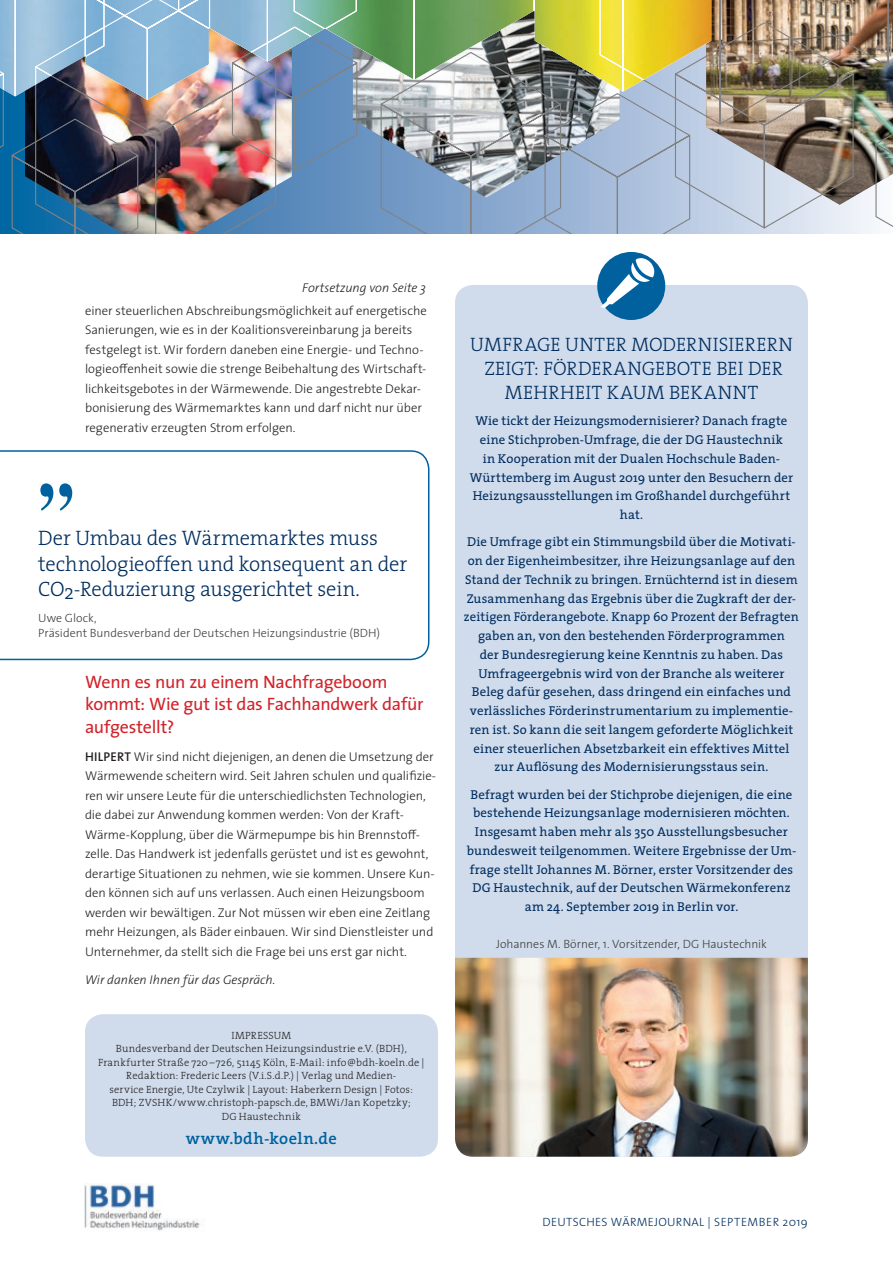
<style>
.page{position:relative;width:893px;height:1263px;background:#fff}
.page>*{position:absolute;margin:0;border:0;box-sizing:border-box;transform-origin:0 0}
.t1{font:300 21px/25.5px "The Serif";letter-spacing:-.01em;color:#002d5e}
.t2{font:300 19.5px/24px "The Serif";letter-spacing:.18em;color:#002d5e}
.t3{font:300 19.5px "The Serif";letter-spacing:.135em;color:#002d5e}
.t4{font:18px/22.5px "The Sans";letter-spacing:-.015em;color:#d1232a}
.t5{font:600 16.5px "The Serif";letter-spacing:.025em;color:#00619e}
.t6{font:12.9px/18.8px "The Serif";letter-spacing:.005em;color:#002d5e;text-align:center}
.t7{font:300 12.75px/19.5px "The Sans";letter-spacing:-.005em;color:#231f20}
.t8{font:italic 300 12.75px "The Sans";letter-spacing:-.005em;color:#231f20}
.t9{font:300 12px/15px "The Sans";color:#3e3e3f}
.t10{font:300 12px "The Sans";letter-spacing:.025em;color:#002d5e}
.t11{font:300 10.5px "The Serif";letter-spacing:.015em;color:#231f20}
.s1{font-weight:600}
</style>
<div class="page">
<div style="left:455px;top:285px;width:353px;height:872px;background:#d0dcec;border-radius:18px"></div>
<img style="left:455px;top:958px;width:353px;height:199px">
<img style="left:85px;top:1184px;width:115px;height:47px">
<img style="left:34px;top:183px;width:672px;height:51px">
<img style="left:0;top:100px;width:706px;height:83px">
<img style="left:706px;top:100px;width:187px;height:134px">
<img style="left:711px;top:0;width:182px;height:100px">
<img style="left:0;top:0;width:711px;height:100px">
<div style="left:85px;top:1014px;width:353px;height:143px;background:#d0dcec;border-radius:18px"></div>
<div style="left:597px;top:252px;width:68px;height:68px;background:#00619e;border-radius:50%"></div>
<svg style="left:601px;top:258px;width:53px;height:50px"></svg>
<svg style="left:0;top:450px;width:429px;height:210px"></svg>
<p class="t8" style="left:302px;top:277px;width:125px">Fortsetzung von Seite 3</p>
<p class="t7" style="left:85px;top:300px;width:343px">einer steuerlichen Abschreibungsmöglichkeit auf energetische Sanierungen, wie es in der Koalitionsvereinbarung ja bereits festgelegt ist. Wir fordern daneben eine Energie- und Techno&shy;logieoffenheit sowie die strenge Beibehaltung des Wirtschaft&shy;lichkeitsgebotes in der Wärmewende. Die angestrebte Dekar&shy;bonisierung des Wärmemarktes kann und darf nicht nur über regenerativ erzeugten Strom erfolgen.</p>
<h1 class="t1" style="left:38px;top:524px;width:370px">Der Umbau des Wärmemarktes muss technologieoffen und konsequent an der<br>CO2-Reduzierung ausgerichtet sein.</h1>
<p class="t9" style="left:38px;top:610px;width:343px">Uwe Glock,<br>Präsident Bundesverband der Deutschen Heizungsindustrie (BDH)</p>
<h3 class="t4" style="left:85px;top:670px;width:340px">Wenn es nun zu einem Nachfrageboom kommt: Wie gut ist das Fachhandwerk dafür aufgestellt?</h3>
<p class="t7" style="left:85px;top:746px;width:353px"><span class="s1">Hilpert</span> Wir sind nicht diejenigen, an denen die Umsetzung der Wärmewende scheitern wird. Seit Jahren schulen und qualifizie&shy;ren wir unsere Leute für die unterschiedlichsten Technologien, die dabei zur Anwendung kommen werden: Von der Kraft-Wärme-Kopplung, über die Wärmepumpe bis hin Brennstoff&shy;zelle. Das Handwerk ist jedenfalls gerüstet und ist es gewohnt, derartige Situationen zu nehmen, wie sie kommen. Unsere Kun&shy;den können sich auf uns verlassen. Auch einen Heizungsboom werden wir bewältigen. Zur Not müssen wir eben eine Zeitlang mehr Heizungen, als Bäder einbauen. Wir sind Dienstleister und Unternehmer, da stellt sich die Frage bei uns erst gar nicht.</p>
<p class="t8" style="left:85px;top:969px;width:192px">Wir danken Ihnen für das Gespräch.</p>
<p class="t11" style="left:231px;top:1026px;width:34px">Impressum</p>
<p class="t11" style="left:116px;top:1040px;width:293px">Bundesverband der Deutschen Heizungsindustrie e.V. (BDH),</p>
<p class="t11" style="left:98px;top:1053px;width:328px">Frankfurter Straße 720–726, 51145 Köln, E-Mail: info@bdh-koeln.de |</p>
<p class="t11" style="left:126px;top:1067px;width:271px">Redaktion: Frederic Leers (V.i.S.d.P.) | Verlag und Medien-</p>
<p class="t11" style="left:110px;top:1080px;width:305px">service Energie, Ute Czylwik | Layout: Haberkern Design | Fotos:</p>
<p class="t11" style="left:112px;top:1094px;width:300px">BDH; ZVSHK/www.christoph-papsch.de, BMWi/Jan Kopetzky;</p>
<p class="t11" style="left:222px;top:1107px;width:81px">DG Haustechnik</p>
<p class="t5" style="left:186px;top:1124px;width:152px">www.bdh-koeln.de</p>
<h2 class="t3" style="left:470px;top:329px;width:252px">Umfrage unter Modernisie</h2>
<h2 class="t3" style="left:745px;top:329px;width:49px">rern</h2>
<h2 class="t3" style="left:484px;top:353px;width:11px">zeig</h2>
<h2 class="t2" style="left:505px;top:356px;width:280px;text-indent:20px">t: Förderangebote bei der<br>Mehrheit kaum bekannt</h2>
<p class="t6" style="left:470px;top:411px;width:325px">Wie tickt der Heizungsmodernisierer? Danach fragte eine Stichproben-Umfrage, die der DG Haustechnik<br>in Kooperation mit der Dualen Hochschule Baden-Württemberg im August 2019 unter den Besuchern der Heizungsausstellungen im Großhandel durchgeführt hat.</p>
<p class="t6" style="left:464px;top:532px;width:336px">Die Umfrage gibt ein Stimmungsbild über die Motivati&shy;on der Eigenheimbesitzer, ihre Heizungsanlage auf den Stand der Technik zu bringen. Ernüchternd ist in diesem Zusammenhang das Ergebnis über die Zugkraft der der&shy;zeitigen Förderangebote. Knapp 60 Prozent der Befragten gaben an, von den bestehenden Förderprogrammen<br>der Bundesregierung keine Kenntnis zu haben. Das Umfrageergebnis wird von der Branche als weiterer Beleg dafür gesehen, dass dringend ein einfaches und verlässliches Förderinstrumentarium zu implementie&shy;ren ist. So kann die seit langem geforderte Möglichkeit einer steuerlichen Absetzbarkeit ein effektives Mittel zur Auflösung des Modernisierungsstaus sein.</p>
<p class="t6" style="left:467px;top:784px;width:331px">Befragt wurden bei der Stichprobe diejenigen, die eine bestehende Heizungsanlage modernisieren möchten.<br>Insgesamt haben mehr als 350 Ausstellungsbesucher bundesweit teilgenommen. Weitere Ergebnisse der Um&shy;frage stellt Johannes M. Börner, erster Vorsitzender des DG Haustechnik, auf der Deutschen Wärmekonferenz am 24. September 2019 in Berlin vor.</p>
<p class="t9" style="left:496px;top:936px;width:272px">Johannes M. Börner, 1. Vorsitzender, DG Haustechnik</p>
<p class="t10" style="left:543px;top:1212px;width:17px">Deutsches</p>
<p class="t10" style="left:611px;top:1212px;width:28px">Wärme</p>
<p class="t10" style="left:654px;top:1212px;width:13px">journal</p>
<p class="t10" style="left:707px;top:1212px;width:22px">| September</p>
<p class="t10" style="left:783px;top:1212px;width:27px">2019</p>
</div>
